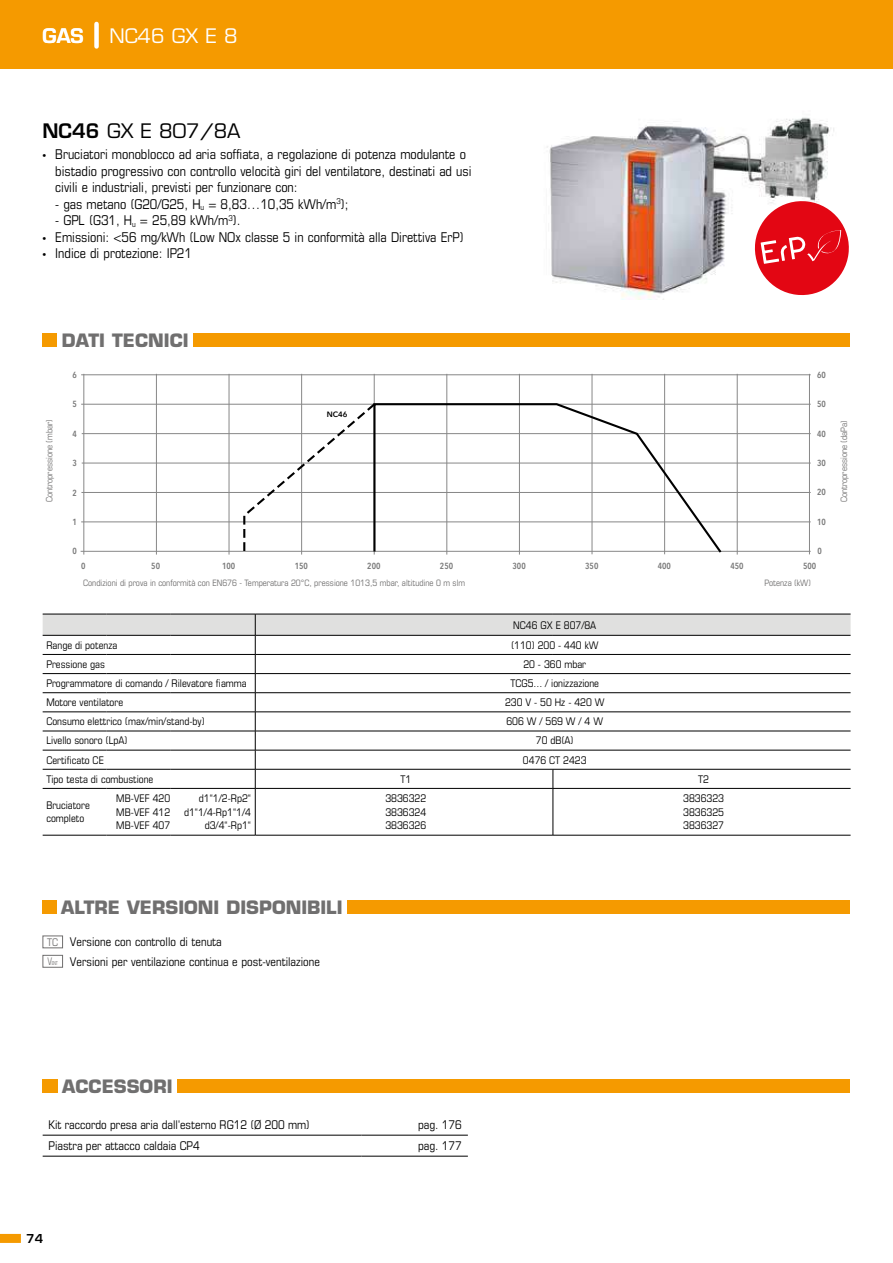
<style>
.page{position:relative;width:893px;height:1263px;background:#fff}
.page>*{position:absolute;margin:0;border:0;box-sizing:border-box;transform-origin:0 0}
.t1{font:19.5px "Eurostile LT Std";color:#000}
.t2{font:19.5px "Eurostile LT Std";color:#fff}
.t3{font:600 19.5px "Eurostile LT Std";color:#fff}
.t4{font:700 18px "Eurostile LT Std";color:#706f6f}
.t5{font:condensed 13.5px/16.5px "Eurostile LT Std";color:#000}
.t6{font:condensed 12px "Eurostile LT Std";color:#000}
.t7{font:600 12px "Eurostile LT Std";color:#000}
.t8{font:condensed 10.5px/13.5px "Eurostile LT Std";color:#000;text-align:justify}
.t9{font:condensed 8.85px "Eurostile LT Std";color:#706f6f}
.t10{font:600 condensed 8.85px "Avenir Next LT Pro";color:#797979}
.t11{font:600 7.65px "Avenir Next LT Pro";color:#000}
.t12{font:condensed 5.25px "Eurostile LT Std";color:#706f6f;scale:.81 1}
.s1{font-weight:600}
.s2{font-family:"Myriad Pro";font-stretch:normal}
.s3{font-size:10.5px;color:#706f6f}
.s4{font-size:10.5px}
</style>
<div class="page">
<div style="left:0;top:0;width:893px;height:68px;background:#f59a00"></div>
<div style="left:0;top:1234px;width:21px;height:9px;background:#f59a00"></div>
<div style="left:94px;top:24px;width:5px;height:22px;background:#fff"></div>
<div style="left:43px;top:900px;width:807px;height:14px;background:#f59a00"></div>
<div style="left:57px;top:896px;width:290px;height:22px;background:#fff"></div>
<div style="left:43px;top:333px;width:807px;height:14px;background:#f59a00"></div>
<div style="left:58px;top:327px;width:135px;height:25px;background:#fff"></div>
<div style="left:43px;top:1079px;width:807px;height:14px;background:#f59a00"></div>
<div style="left:58px;top:1074px;width:119px;height:24px;background:#fff"></div>
<hr style="left:43px;top:1156px;width:319px;height:1px;background:#000">
<hr style="left:362px;top:1156px;width:106px;height:1px;background:#000">
<hr style="left:43px;top:1135px;width:319px;height:1px;background:#000">
<hr style="left:362px;top:1135px;width:106px;height:1px;background:#000">
<img style="left:547px;top:117px;width:287px;height:182px">
<svg style="left:43px;top:614px;width:808px;height:174px"></svg>
<hr style="left:43px;top:788px;width:63px;height:1px;background:#000">
<hr style="left:106px;top:788px;width:64px;height:1px;background:#000">
<hr style="left:170px;top:788px;width:85px;height:1px;background:#000">
<hr style="left:255px;top:788px;width:298px;height:1px;background:#000">
<hr style="left:255px;top:788px;width:1px;height:47px;background:#000">
<hr style="left:553px;top:788px;width:298px;height:1px;background:#000">
<hr style="left:553px;top:788px;width:1px;height:47px;background:#000">
<hr style="left:43px;top:835px;width:63px;height:1px;background:#000">
<hr style="left:106px;top:835px;width:64px;height:1px;background:#000">
<hr style="left:170px;top:835px;width:85px;height:1px;background:#000">
<hr style="left:255px;top:835px;width:298px;height:1px;background:#000">
<hr style="left:553px;top:835px;width:298px;height:1px;background:#000">
<hr style="left:82px;top:522px;width:728px;height:1px;background:#878787">
<hr style="left:82px;top:492px;width:728px;height:1px;background:#878787">
<hr style="left:82px;top:463px;width:728px;height:1px;background:#878787">
<hr style="left:82px;top:433px;width:728px;height:1px;background:#878787">
<hr style="left:82px;top:404px;width:728px;height:1px;background:#878787">
<hr style="left:82px;top:374px;width:728px;height:1px;background:#878787">
<hr style="left:374px;top:374px;width:1px;height:180px;background:#878787">
<hr style="left:301px;top:374px;width:1px;height:180px;background:#878787">
<hr style="left:229px;top:374px;width:1px;height:180px;background:#878787">
<hr style="left:156px;top:374px;width:1px;height:180px;background:#878787">
<hr style="left:447px;top:374px;width:1px;height:180px;background:#878787">
<hr style="left:519px;top:374px;width:1px;height:180px;background:#878787">
<hr style="left:84px;top:374px;width:1px;height:180px;background:#878787">
<hr style="left:592px;top:374px;width:1px;height:180px;background:#878787">
<hr style="left:664px;top:374px;width:1px;height:180px;background:#878787">
<hr style="left:737px;top:374px;width:1px;height:180px;background:#878787">
<hr style="left:809px;top:374px;width:1px;height:180px;background:#878787">
<hr style="left:81px;top:551px;width:729px;height:1px;background:#878787">
<svg style="left:373px;top:402px;width:350px;height:153px"></svg>
<svg style="left:242px;top:401px;width:135px;height:153px"></svg>
<div style="left:43px;top:935px;width:20px;height:13px;border:1px solid #706f6f"></div>
<div style="left:43px;top:955px;width:20px;height:13px;border:1px solid #706f6f"></div>
<svg style="left:752px;top:198px;width:97px;height:100px"></svg>
<h1 class="t3" style="left:43px;top:23px;width:43px">GAS</h1>
<h1 class="t2" style="left:109px;top:24px;width:130px">NC46 GX E 8</h1>
<h1 class="t1" style="left:43px;top:120px;width:200px"><span class="s1">NC46</span> GX E 807/8A</h1>
<p class="t5" style="left:55px;top:146px;width:418px;text-indent:-13px"><span class="s2">•</span> Bruciatori monoblocco ad aria soffiata, a regolazione di potenza modulante o bistadio progressivo con controllo velocità giri del ventilatore, destinati ad usi civili e industriali, previsti per funzionare con:</p>
<p class="t5" style="left:55px;top:195px;width:295px">- gas metano (G20/G25, H<sub>u</sub> = 8,83…10,35 kWh/m<sup>3</sup>);</p>
<p class="t5" style="left:55px;top:212px;width:187px">- GPL (G31, H<sub>u</sub> = 25,89 kWh/m<sup>3</sup>).</p>
<p class="t5" style="left:43px;top:228px;width:423px"><span class="s2">•</span> Emissioni: &lt;56 mg/kWh (Low NOx classe 5 in conformità alla Direttiva ErP)</p>
<p class="t5" style="left:43px;top:245px;width:151px"><span class="s2">•</span> Indice di protezione: IP21</p>
<h2 class="t4" style="left:62px;top:329px;width:128px">DATI TECNICI</h2>
<p class="t9" style="left:44px;top:502px;width:85px;rotate:-90deg">Contropressione (mbar)</p>
<p class="t10" style="left:72px;top:369px;width:6px">6</p>
<p class="t10" style="left:72px;top:399px;width:6px">5</p>
<p class="t10" style="left:817px;top:369px;width:10px">60</p>
<p class="t10" style="left:817px;top:399px;width:10px">50</p>
<p class="t11" style="left:327px;top:410px;width:22px">NC46</p>
<p class="t10" style="left:72px;top:428px;width:6px">4</p>
<p class="t10" style="left:72px;top:458px;width:6px">3</p>
<p class="t10" style="left:817px;top:428px;width:10px">40</p>
<p class="t10" style="left:817px;top:457px;width:10px">30</p>
<p class="t10" style="left:72px;top:487px;width:6px">2</p>
<p class="t10" style="left:817px;top:487px;width:10px">20</p>
<p class="t10" style="left:72px;top:516px;width:6px">1</p>
<p class="t10" style="left:72px;top:546px;width:6px">0</p>
<p class="t10" style="left:817px;top:516px;width:10px">10</p>
<p class="t10" style="left:817px;top:546px;width:6px">0</p>
<p class="t10" style="left:81px;top:561px;width:6px">0</p>
<p class="t10" style="left:151px;top:561px;width:10px">50</p>
<p class="t10" style="left:222px;top:561px;width:15px">100</p>
<p class="t10" style="left:295px;top:561px;width:15px">150</p>
<p class="t10" style="left:367px;top:561px;width:15px">200</p>
<p class="t10" style="left:440px;top:561px;width:15px">250</p>
<p class="t10" style="left:513px;top:561px;width:15px">300</p>
<p class="t10" style="left:585px;top:561px;width:15px">350</p>
<p class="t10" style="left:658px;top:561px;width:15px">400</p>
<p class="t10" style="left:730px;top:561px;width:15px">450</p>
<p class="t10" style="left:803px;top:561px;width:15px">500</p>
<p class="t9" style="left:83px;top:578px;width:383px">Condizioni di prova in conformità con EN676 - Temperatura 20°C, pressione 1013,5 mbar, altitudine 0 m slm</p>
<p class="t9" style="left:764px;top:578px;width:48px">Potenza (kW)</p>
<p class="t8" style="left:513px;top:618px;width:85px">NC46 GX E 807/8A</p>
<p class="t8" style="left:46px;top:638px;width:72px">Range di potenza</p>
<p class="t8" style="left:511px;top:638px;width:89px">(110) 200 - 440 kW</p>
<p class="t8" style="left:46px;top:657px;width:60px">Pressione gas</p>
<p class="t8" style="left:523px;top:657px;width:64px">20 - 360 mbar</p>
<p class="t8" style="left:46px;top:676px;width:202px">Programmatore di comando / Rilevatore fiamma</p>
<p class="t8" style="left:510px;top:676px;width:90px">TCG5... / ionizzazione</p>
<p class="t8" style="left:46px;top:695px;width:78px">Motore ventilatore</p>
<p class="t8" style="left:505px;top:695px;width:101px">230 V - 50 Hz - 420 W</p>
<p class="t8" style="left:46px;top:715px;width:160px">Consumo elettrico (max/min/stand-by)</p>
<p class="t8" style="left:506px;top:715px;width:98px">606 W / 569 W / 4 W</p>
<p class="t8" style="left:46px;top:734px;width:83px">Livello sonoro (LpA)</p>
<p class="t8" style="left:536px;top:734px;width:39px">70 dB(A)</p>
<p class="t8" style="left:46px;top:753px;width:59px">Certificato CE</p>
<p class="t8" style="left:523px;top:753px;width:65px">0476 CT 2423</p>
<p class="t8" style="left:46px;top:772px;width:109px">Tipo testa di combustione</p>
<p class="t8" style="left:400px;top:772px;width:12px">T1</p>
<p class="t8" style="left:698px;top:772px;width:12px">T2</p>
<p class="t8" style="left:46px;top:798px;width:45px">Bruciatore completo</p>
<p class="t8" style="left:116px;top:791px;width:55px">MB-VEF 420<br>MB-VEF 412<br>MB-VEF 407</p>
<p class="t8" style="left:184px;top:791px;width:68px;text-align:right">d1“1/2-Rp2“ d1“1/4-Rp1“1/4 d3/4“-Rp1“</p>
<p class="t8" style="left:385px;top:791px;width:42px">3836322<br>3836324<br>3836326</p>
<p class="t8" style="left:683px;top:791px;width:42px">3836323<br>3836325<br>3836327</p>
<p class="t9" style="left:839px;top:502px;width:83px;rotate:-90deg">Contropressione (daPa)</p>
<h2 class="t4" style="left:61px;top:896px;width:283px">ALTRE VERSIONI DISPONIBILI</h2>
<p class="t6" style="left:47px;top:935px;width:176px"><span class="s3">TC</span> Versione con controllo di tenuta</p>
<p class="t12" style="left:48px;top:960px;width:14px"><span class="s4">V</span>ent</p>
<p class="t6" style="left:70px;top:954px;width:252px">Versioni per ventilazione continua e post-ventilazione</p>
<h2 class="t4" style="left:62px;top:1075px;width:112px">ACCESSORI</h2>
<p class="t6" style="left:49px;top:1118px;width:263px">Kit raccordo presa aria dall'esterno RG12 (Ø 200 mm)</p>
<p class="t6" style="left:418px;top:1118px;width:45px">pag. 176</p>
<p class="t6" style="left:49px;top:1139px;width:153px">Piastra per attacco caldaia CP4</p>
<p class="t6" style="left:418px;top:1139px;width:45px">pag. 177</p>
<p class="t7" style="left:26px;top:1231px;width:18px">74</p>
</div>
